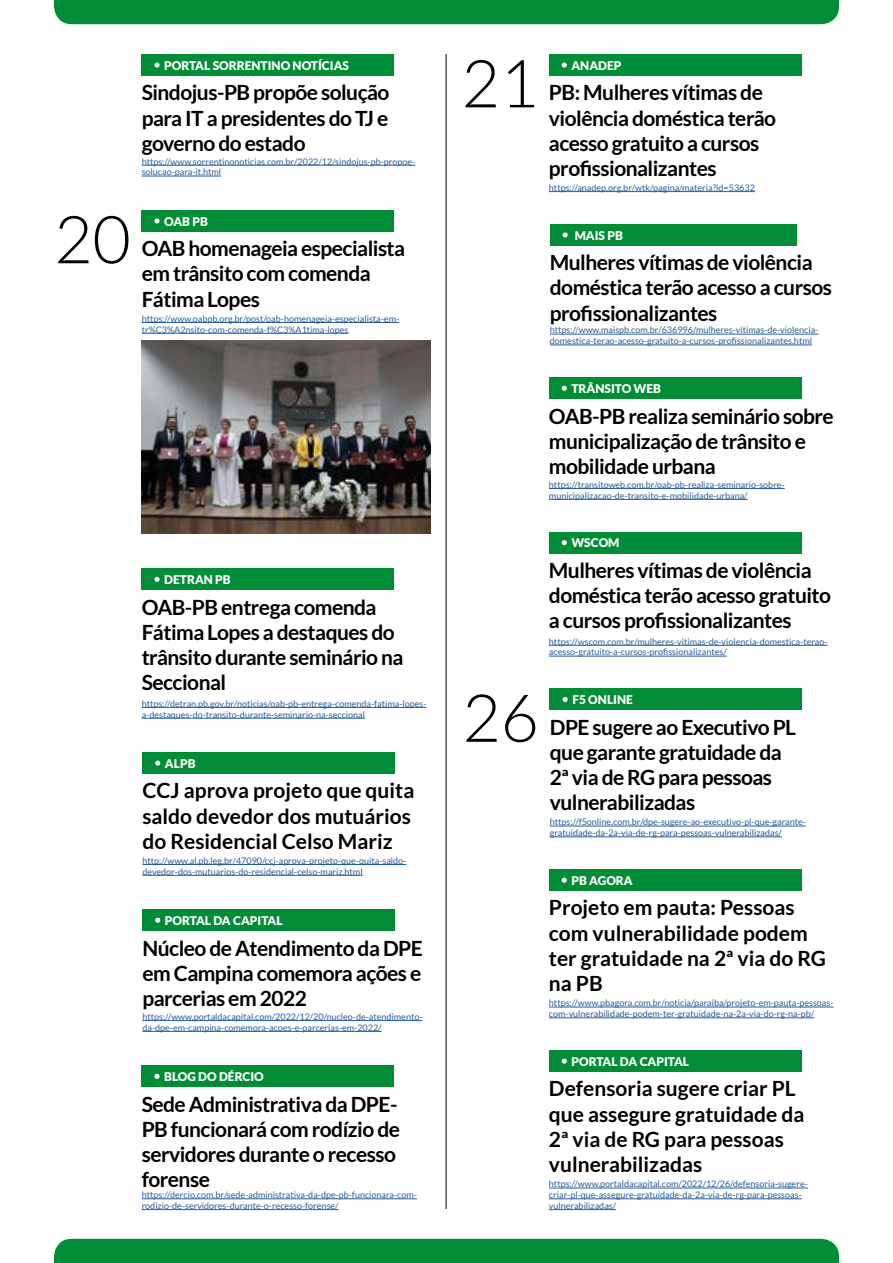
<style>
.page{position:relative;width:893px;height:1263px;background:#fff}
.page>*{position:absolute;margin:0;border:0;box-sizing:border-box;transform-origin:0 0}
.t1{font:300 66.3px "Lato";color:#000}
.t2{font:700 21px/25.2px "Lato";letter-spacing:-.025em;color:#000}
.t3{font:700 21px/25.2px "Lato";color:#000}
.t4{font:900 12px "Lato";color:#fff}
.t5{font:9px/10.8px "Lato";color:#275b9b}
</style>
<div class="page">
<div style="left:54px;top:0;width:785px;height:24px;background:#008d36"></div>
<div style="left:54px;top:1239px;width:785px;height:24px;background:#008d36"></div>
<div style="left:549px;top:377px;width:252px;height:22px;background:#008d36"></div>
<svg style="left:562px;top:386px;width:5px;height:5px"></svg>
<hr style="left:549px;top:488px;width:236px;height:1px;background:#275b9b">
<hr style="left:549px;top:499px;width:199px;height:1px;background:#275b9b">
<div style="left:549px;top:532px;width:252px;height:21px;background:#008d36"></div>
<svg style="left:562px;top:540px;width:5px;height:5px"></svg>
<hr style="left:549px;top:645px;width:278px;height:1px;background:#275b9b">
<hr style="left:549px;top:656px;width:178px;height:1px;background:#275b9b">
<div style="left:142px;top:752px;width:253px;height:22px;background:#008d36"></div>
<svg style="left:155px;top:761px;width:5px;height:5px"></svg>
<hr style="left:142px;top:864px;width:264px;height:1px;background:#275b9b">
<hr style="left:142px;top:875px;width:221px;height:1px;background:#275b9b">
<div style="left:549px;top:869px;width:252px;height:22px;background:#008d36"></div>
<svg style="left:562px;top:878px;width:5px;height:5px"></svg>
<hr style="left:549px;top:1007px;width:285px;height:1px;background:#275b9b">
<hr style="left:549px;top:1017px;width:265px;height:1px;background:#275b9b">
<div style="left:549px;top:1050px;width:252px;height:22px;background:#008d36"></div>
<svg style="left:562px;top:1058px;width:5px;height:6px"></svg>
<hr style="left:549px;top:1188px;width:259px;height:1px;background:#275b9b">
<hr style="left:549px;top:1198px;width:253px;height:1px;background:#275b9b">
<hr style="left:549px;top:1209px;width:67px;height:1px;background:#275b9b">
<div style="left:142px;top:909px;width:253px;height:22px;background:#008d36"></div>
<svg style="left:155px;top:918px;width:5px;height:5px"></svg>
<hr style="left:142px;top:1020px;width:280px;height:1px;background:#275b9b">
<hr style="left:142px;top:1031px;width:240px;height:1px;background:#275b9b">
<div style="left:142px;top:54px;width:252px;height:22px;background:#008d36"></div>
<svg style="left:154px;top:62px;width:6px;height:6px"></svg>
<hr style="left:142px;top:165px;width:273px;height:1px;background:#275b9b">
<hr style="left:142px;top:176px;width:79px;height:1px;background:#275b9b">
<div style="left:142px;top:568px;width:252px;height:22px;background:#008d36"></div>
<svg style="left:154px;top:577px;width:6px;height:5px"></svg>
<hr style="left:142px;top:707px;width:284px;height:1px;background:#275b9b">
<hr style="left:142px;top:718px;width:223px;height:1px;background:#275b9b">
<div style="left:142px;top:1065px;width:252px;height:22px;background:#008d36"></div>
<svg style="left:154px;top:1074px;width:6px;height:5px"></svg>
<hr style="left:142px;top:1198px;width:275px;height:1px;background:#275b9b">
<hr style="left:142px;top:1209px;width:197px;height:1px;background:#275b9b">
<hr style="left:446px;top:54px;width:1px;height:1155px;background:#000">
<div style="left:550px;top:224px;width:246px;height:22px;background:#008d36"></div>
<svg style="left:563px;top:232px;width:5px;height:5px"></svg>
<hr style="left:550px;top:334px;width:268px;height:1px;background:#275b9b">
<hr style="left:550px;top:345px;width:262px;height:1px;background:#275b9b">
<div style="left:142px;top:210px;width:252px;height:22px;background:#008d36"></div>
<svg style="left:154px;top:218px;width:6px;height:5px"></svg>
<hr style="left:142px;top:322px;width:257px;height:1px;background:#275b9b">
<hr style="left:142px;top:333px;width:207px;height:1px;background:#275b9b">
<img style="left:142px;top:341px;width:289px;height:193px">
<div style="left:549px;top:54px;width:252px;height:22px;background:#008d36"></div>
<svg style="left:562px;top:62px;width:5px;height:6px"></svg>
<hr style="left:549px;top:191px;width:206px;height:1px;background:#275b9b">
<div style="left:550px;top:688px;width:252px;height:22px;background:#008d36"></div>
<svg style="left:563px;top:697px;width:5px;height:5px"></svg>
<hr style="left:550px;top:826px;width:256px;height:1px;background:#275b9b">
<hr style="left:550px;top:836px;width:232px;height:1px;background:#275b9b">
<h3 class="t4" style="left:164px;top:58px;width:186px">PORTAL SORRENTINO NOTÍCIAS</h3>
<h2 class="t2" style="left:142px;top:80px;width:249px;text-align:justify">Sindojus-PB propõe solução para IT a presidentes do TJ e governo do estado</h2>
<p class="t5" style="left:142px;top:156px;width:275px">https://www.sorrentinonoticias.com.br/2022/12/sindojus-pb-propoe&shy;solucao-para-it.html</p>
<h1 class="t1" style="left:54px;top:204px;width:78px">20</h1>
<h3 class="t4" style="left:164px;top:214px;width:45px">OAB PB</h3>
<h2 class="t2" style="left:142px;top:236px;width:265px">OAB homenageia especialista em trânsito com comenda<br>Fátima Lopes</h2>
<p class="t5" style="left:142px;top:313px;width:259px">https://www.oabpb.org.br/post/oab-homenageia-especialista-em&shy;tr%C3%A2nsito-com-comenda-f%C3%A1tima-lopes</p>
<h3 class="t4" style="left:164px;top:573px;width:68px">DETRAN PB</h3>
<h2 class="t2" style="left:142px;top:594px;width:263px">OAB-PB entrega comenda<br>Fátima Lopes a destaques do trânsito durante seminário na<br>Seccional</h2>
<p class="t5" style="left:142px;top:698px;width:286px">https://detran.pb.gov.br/noticias/oab-pb-entrega-comenda-fatima-lopes&shy;a-destaques-do-transito-durante-seminario-na-seccional</p>
<h3 class="t4" style="left:165px;top:756px;width:32px">ALPB</h3>
<h2 class="t3" style="left:142px;top:778px;width:273px">CCJ aprova projeto que quita saldo devedor dos mutuários do Residencial Celso Mariz</h2>
<p class="t5" style="left:142px;top:855px;width:265px">http://www.al.pb.leg.br/47090/ccj-aprova-projeto-que-quita-saldo&shy;devedor-dos-mutuarios-do-residencial-celso-mariz.html</p>
<h3 class="t4" style="left:165px;top:913px;width:119px">PORTAL DA CAPITAL</h3>
<h2 class="t2" style="left:142px;top:935px;width:282px;text-align:justify">Núcleo de Atendimento da DPE em Campina comemora ações e parcerias em 2022</h2>
<p class="t5" style="left:142px;top:1011px;width:282px">https://www.portaldacapital.com/2022/12/20/nucleo-de-atendimento&shy;da-dpe-em-campina-comemora-acoes-e-parcerias-em-2022/</p>
<h3 class="t4" style="left:164px;top:1069px;width:101px">BLOG DO DÉRCIO</h3>
<h2 class="t2" style="left:142px;top:1091px;width:260px">Sede Administrativa da DPE-<br>PB funcionará com rodízio de servidores durante o recesso forense</h2>
<p class="t5" style="left:142px;top:1189px;width:277px">https://dercio.com.br/sede-administrativa-da-dpe-pb-funcionara-com&shy;rodizio-de-servidores-durante-o-recesso-forense/</p>
<h1 class="t1" style="left:461px;top:48px;width:78px">21</h1>
<h3 class="t4" style="left:571px;top:58px;width:52px">ANADEP</h3>
<h2 class="t2" style="left:549px;top:80px;width:229px">PB: Mulheres vítimas de violência doméstica terão acesso gratuito a cursos profissionalizantes</h2>
<p class="t5" style="left:549px;top:182px;width:207px">https://anadep.org.br/wtk/pagina/materia?id=53632</p>
<h3 class="t4" style="left:575px;top:228px;width:50px">MAIS PB</h3>
<h2 class="t2" style="left:550px;top:250px;width:284px">Mulheres vítimas de violência doméstica terão acesso a cursos profissionalizantes</h2>
<p class="t5" style="left:550px;top:325px;width:270px">https://www.maispb.com.br/636996/mulheres-vitimas-de-violencia&shy;domestica-terao-acesso-gratuito-a-cursos-profissionalizantes.html</p>
<h3 class="t4" style="left:571px;top:381px;width:91px">TRÂNSITO WEB</h3>
<h2 class="t2" style="left:549px;top:403px;width:286px">OAB-PB realiza seminário sobre municipalização de trânsito e mobilidade urbana</h2>
<p class="t5" style="left:549px;top:479px;width:237px">https://transitoweb.com.br/oab-pb-realiza-seminario-sobre&shy;municipalizacao-de-transito-e-mobilidade-urbana/</p>
<h3 class="t4" style="left:571px;top:536px;width:50px">WSCOM</h3>
<h2 class="t2" style="left:549px;top:557px;width:284px">Mulheres vítimas de violência doméstica terão acesso gratuito a cursos profissionalizantes</h2>
<p class="t5" style="left:549px;top:636px;width:280px">https://wscom.com.br/mulheres-vitimas-de-violencia-domestica-terao&shy;acesso-gratuito-a-cursos-profissionalizantes/</p>
<h1 class="t1" style="left:462px;top:682px;width:78px">26</h1>
<h3 class="t4" style="left:572px;top:693px;width:62px">F5 ONLINE</h3>
<h2 class="t2" style="left:550px;top:714px;width:248px">DPE sugere ao Executivo PL que garante gratuidade da<br>2ª via de RG para pessoas vulnerabilizadas</h2>
<p class="t5" style="left:550px;top:817px;width:258px">https://f5online.com.br/dpe-sugere-ao-executivo-pl-que-garante&shy;gratuidade-da-2a-via-de-rg-para-pessoas-vulnerabilizadas/</p>
<h3 class="t4" style="left:571px;top:873px;width:63px">PB AGORA</h3>
<h2 class="t3" style="left:549px;top:895px;width:278px">Projeto em pauta: Pessoas com vulnerabilidade podem ter gratuidade na 2ª via do RG na PB</h2>
<p class="t5" style="left:549px;top:998px;width:286px">https://www.pbagora.com.br/noticia/paraiba/projeto-em-pauta-pessoas&shy;com-vulnerabilidade-podem-ter-gratuidade-na-2a-via-do-rg-na-pb/</p>
<h3 class="t4" style="left:571px;top:1054px;width:119px">PORTAL DA CAPITAL</h3>
<h2 class="t3" style="left:549px;top:1076px;width:257px">Defensoria sugere criar PL que assegure gratuidade da<br>2ª via de RG para pessoas vulnerabilizadas</h2>
<p class="t5" style="left:549px;top:1179px;width:260px">https://www.portaldacapital.com/2022/12/26/defensoria-sugere&shy;criar-pl-que-assegure-gratuidade-da-2a-via-de-rg-para-pessoas&shy;vulnerabilizadas/</p>
</div>
